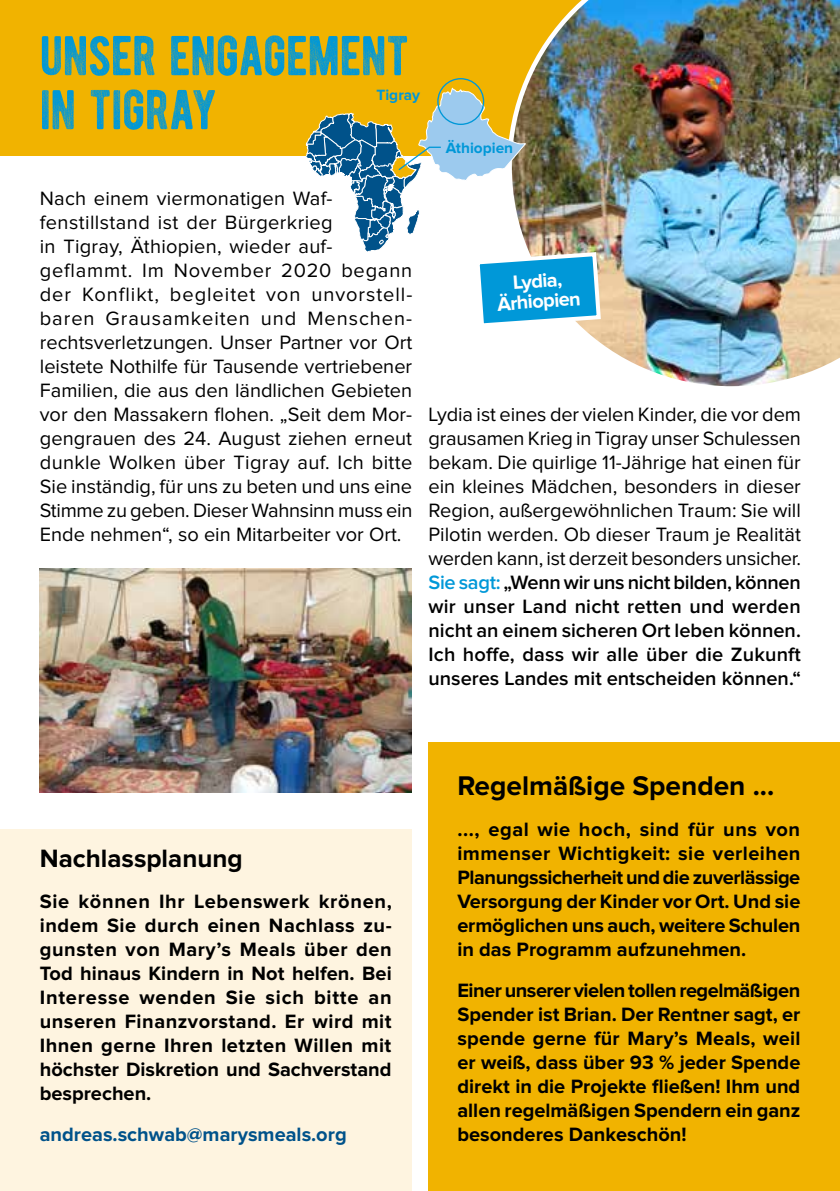
<style>
.page{position:relative;width:840px;height:1191px;background:#fff}
.page>*{position:absolute;margin:0;border:0;box-sizing:border-box;transform-origin:0 0}
.t1{font:56px/54px "BERNIERDISTRESSED";letter-spacing:-.01em;color:#0098d8}
.t2{font:700 28px "Proxima Nova";color:#000}
.t3{font:700 26px "Proxima Nova";color:#000}
.t4{font:20px/24px "Proxima Nova";color:#000}
.t5{font:700 20px/24px "Proxima Nova";color:#000;text-align:justify}
.t6{font:700 20px "Proxima Nova";color:#00528a}
.t7{font:700 20px/20px "Proxima Nova";color:#fff;text-align:center}
.t8{font:700 15.4px "Proxima Nova";color:#0098d8}
.s1{font-weight:600;color:#0098d8}
.s2{font-weight:600}
</style>
<div class="page">
<div style="left:1px;top:0;width:838px;height:156px;background:#f1b300"></div>
<img style="left:522px;top:0;width:317px;height:387px">
<div style="left:428px;top:743px;width:411px;height:448px;background:#f1b300"></div>
<div style="left:0;top:829px;width:411px;height:362px;background:#fef4e0"></div>
<img style="left:40px;top:568px;width:371px;height:224px">
<img style="left:305px;top:87px;width:297px;height:243px">
<div style="left:437px;top:78px;width:47px;height:47px;border:1px solid #0098d8;border-radius:50%"></div>
<h1 class="t1" style="left:40px;top:18px;width:371px">UNSER ENGAGEMENT<br>IN TIGRAY</h1>
<p class="t8" style="left:376px;top:88px;width:45px">Tigray</p>
<p class="t8" style="left:445px;top:141px;width:69px">Äthiopien</p>
<p class="t4" style="left:40px;top:187px;width:374px">Nach einem viermonatigen Waf&shy;fenstillstand ist der Bürgerkrieg<br>in Tigray, Äthiopien, wieder auf&shy;geflammt. Im November 2020 begann der Konflikt, begleitet von unvorstell&shy;baren Grausamkeiten und Menschen&shy;rechtsverletzungen. Unser Partner vor Ort leistete Nothilfe für Tausende vertriebener Familien, die aus den ländlichen Gebieten vor den Massakern flohen. „Seit dem Mor&shy;gengrauen des 24. August ziehen erneut dunkle Wolken über Tigray auf. Ich bitte Sie inständig, für uns zu beten und uns eine Stimme zu geben. Dieser Wahnsinn muss ein Ende nehmen“, so ein Mitarbeiter vor Ort.</p>
<p class="t7" style="left:495px;top:275px;width:85px;rotate:-4deg">Lydia,<br>Ärhiopien</p>
<p class="t4" style="left:428px;top:403px;width:374px;text-align:justify">Lydia ist eines der vielen Kinder, die vor dem grausamen Krieg in Tigray unser Schulessen bekam. Die quirlige 11-Jährige hat einen für ein kleines Mädchen, besonders in dieser Region, außergewöhnlichen Traum: Sie will Pilotin werden. Ob dieser Traum je Realität werden kann, ist derzeit besonders unsicher.<br><span class="s1">Sie sagt:</span> <span class="s2">„Wenn wir uns nicht bilden, können wir unser Land nicht retten und werden nicht an einem sicheren Ort leben können.<br>Ich hoffe, dass wir alle über die Zukunft unseres Landes mit entscheiden können.“</span></p>
<h3 class="t3" style="left:40px;top:846px;width:204px">Nachlassplanung</h3>
<p class="t5" style="left:40px;top:890px;width:353px">Sie können Ihr Lebenswerk krönen, indem Sie durch einen Nachlass zu&shy;gunsten von Mary’s Meals über den Tod hinaus Kindern in Not helfen. Bei Interesse wenden Sie sich bitte an unseren Finanzvorstand. Er wird mit Ihnen gerne Ihren letzten Willen mit höchster Diskretion und Sachverstand besprechen.</p>
<p class="t6" style="left:40px;top:1125px;width:308px">andreas.schwab@marysmeals.org</p>
<h2 class="t2" style="left:457px;top:772px;width:318px">Regelmäßige Spenden ...</h2>
<p class="t5" style="left:457px;top:818px;width:344px">..., egal wie hoch, sind für uns von immenser Wichtigkeit: sie verleihen Planungssicherheit und die zuverlässige Versorgung der Kinder vor Ort. Und sie ermöglichen uns auch, weitere Schulen in das Programm aufzunehmen.</p>
<p class="t5" style="left:457px;top:979px;width:344px">Einer unserer vielen tollen regelmäßigen Spender ist Brian. Der Rentner sagt, er spende gerne für Mary’s Meals, weil er weiß, dass über 93 % jeder Spende direkt in die Projekte fließen! Ihm und allen regelmäßigen Spendern ein ganz besonderes Dankeschön!</p>
</div>
